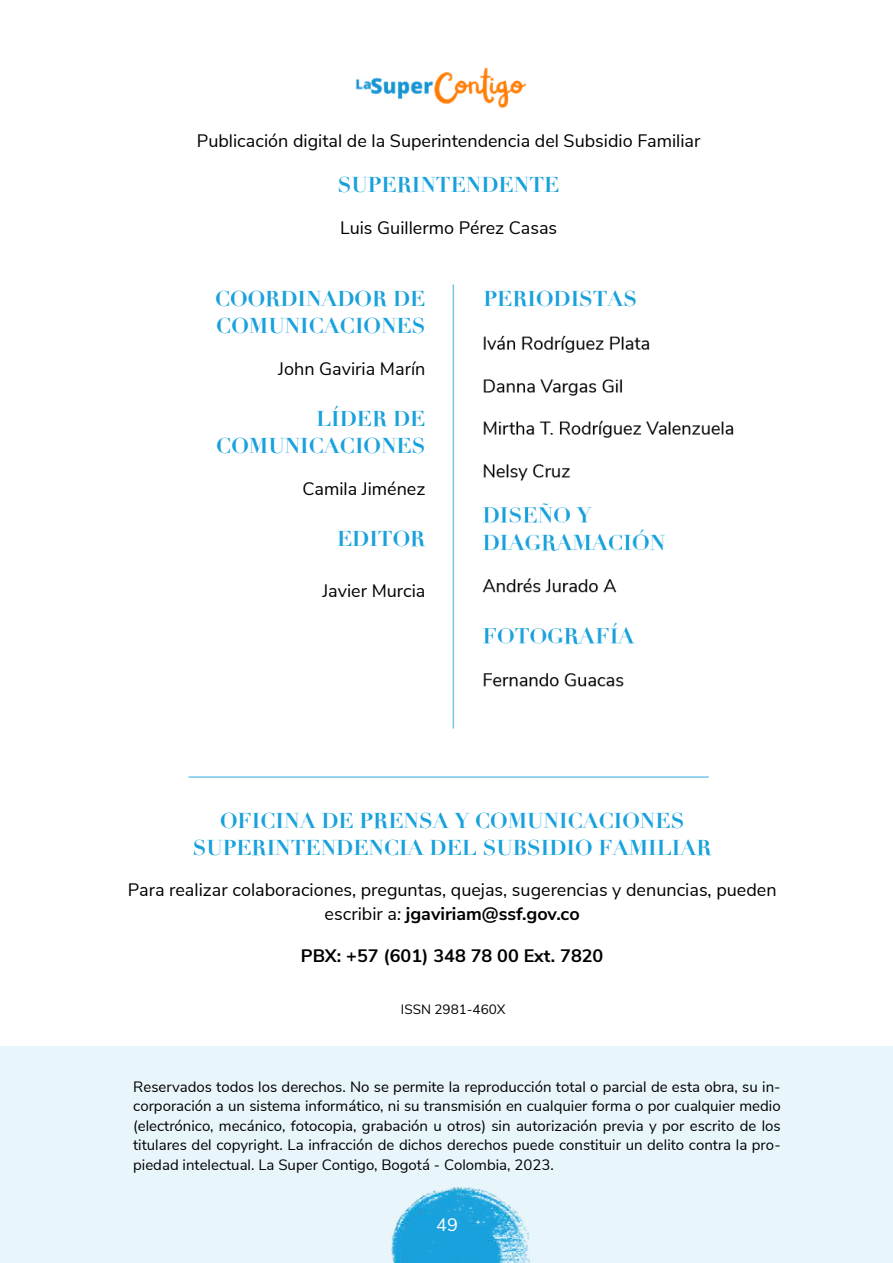
<style>
.page{position:relative;width:893px;height:1263px;background:#fff}
.page>*{position:absolute;margin:0;border:0;box-sizing:border-box;transform-origin:0 0}
.t1{font:700 21px/27px "Didot";color:#18a1db}
.t2{font:18px/24px "Nunito Sans";color:#000;text-align:center}
.t3{font:700 18px "Nunito Sans";color:#000}
.t4{font:18px "Nunito Sans";color:#fff}
.t5{font:15px/19.5px "Nunito Sans";color:#000;text-align:justify}
.t6{font:13.5px "Nunito Sans";color:#000}
.s1{font-style:italic}
.s2{font-weight:700}
</style>
<div class="page">
<hr style="left:0;top:112px;width:1px;height:550px;background:#18a1db">
<img style="left:355px;top:67px;width:172px;height:41px">
<hr style="left:188px;top:776px;width:521px;height:2px;background:#18a1db">
<hr style="left:453px;top:284px;width:1px;height:444px;background:#18a1db">
<div style="left:0;top:1046px;width:893px;height:217px;background:#e8f6fb"></div>
<img style="left:391px;top:1187px;width:139px;height:76px">
<img style="left:482px;top:335px;width:252px;height:352px">
<p class="t2" style="left:197px;top:127px;width:505px">Publicación digital de la Superintendencia del Subsidio Familiar</p>
<h1 class="t1" style="left:338px;top:171px;width:223px">SUPERINTENDENTE</h1>
<p class="t2" style="left:340px;top:214px;width:219px">Luis Guillermo Pérez Casas</p>
<h1 class="t1" style="left:215px;top:285px;width:212px">COORDINADOR DE<br>COMUNICACIONES</h1>
<p class="t2" style="left:278px;top:355px;width:149px">John Gaviria Marín</p>
<h1 class="t1" style="left:216px;top:405px;width:211px;text-align:right">LÍDER DE<br>COMUNICACIONES</h1>
<p class="t2" style="left:302px;top:475px;width:124px">Camila Jiménez</p>
<h1 class="t1" style="left:337px;top:525px;width:90px">EDITOR</h1>
<p class="t2" style="left:322px;top:577px;width:105px">Javier Murcia</p>
<h1 class="t1" style="left:484px;top:285px;width:155px">PERIODISTAS</h1>
<h1 class="t1" style="left:193px;top:807px;width:520px;text-align:center">OFICINA DE PRENSA Y COMUNICACIONES<br>SUPERINTENDENCIA DEL SUBSIDIO FAMILIAR</h1>
<p class="t2" style="left:128px;top:877px;width:650px">Para realizar colaboraciones, preguntas, quejas, sugerencias y denuncias, pueden escribir a<span class="s1">:</span> <span class="s2">jgaviriam@ssf.gov.co</span></p>
<p class="t3" style="left:301px;top:943px;width:304px">PBX: +57 (601) 348 78 00 Ext. 7820</p>
<p class="t6" style="left:401px;top:999px;width:106px">ISSN 2981-460X</p>
<p class="t5" style="left:133px;top:1076px;width:649px">Reservados todos los derechos. No se permite la reproducción total o parcial de esta obra, su in&shy;corporación a un sistema informático, ni su transmisión en cualquier forma o por cualquier medio (electrónico, mecánico, fotocopia, grabación u otros) sin autorización previa y por escrito de los titulares del copyright. La infracción de dichos derechos puede constituir un delito contra la pro&shy;piedad intelectual. La Super Contigo, Bogotá - Colombia, 2023.</p>
<p class="t4" style="left:436px;top:1212px;width:23px">49</p>
</div>
